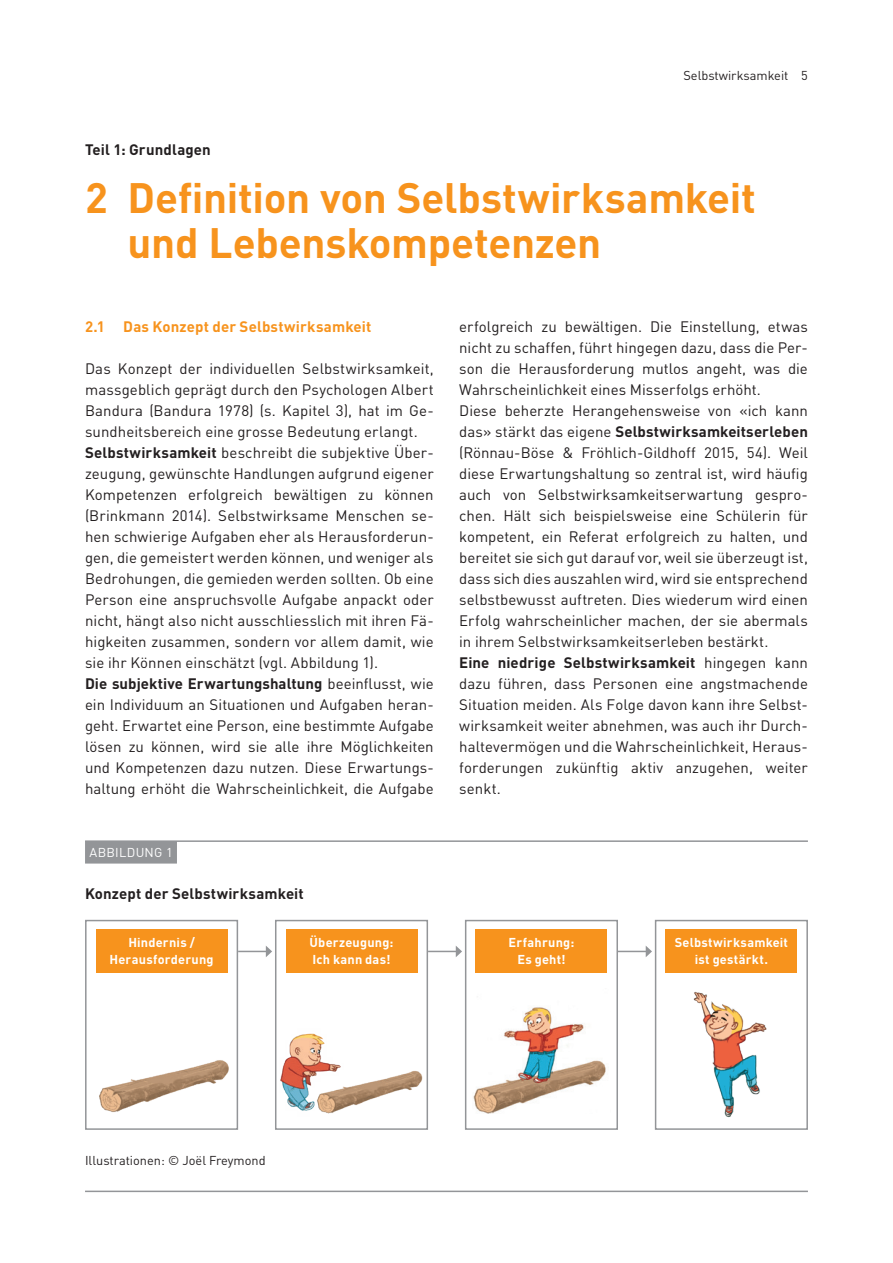
<style>
.page{position:relative;width:893px;height:1263px;background:#fff}
.page>*{position:absolute;margin:0;border:0;box-sizing:border-box;transform-origin:0 0}
.t1{font:700 42px/45px "DINOT";letter-spacing:-.005em;color:#f7931d}
.t2{font:15px/21px "DINOT";letter-spacing:.005em;color:#231f20}
.t3{font:700 15px "DINOT";letter-spacing:.01em;color:#231f20}
.t4{font:700 15px "DINOT";letter-spacing:.01em;color:#f7931d}
.t5{font:700 12.75px/16.5px "DINOT";letter-spacing:.015em;color:#fff;text-align:center}
.t6{font:12.75px "DINOT";color:#231f20}
.t7{font:12.75px "DINOT";letter-spacing:.02em;color:#fff}
.s1{font-weight:700}
</style>
<div class="page">
<hr style="left:85px;top:840px;width:723px;height:2px;background:#939598">
<div style="left:85px;top:841px;width:92px;height:22px;background:#939598"></div>
<hr style="left:85px;top:1190px;width:723px;height:2px;background:#939598">
<div style="left:85px;top:920px;width:153px;height:210px;border:2px solid #939598"></div>
<div style="left:96px;top:930px;width:131px;height:43px;background:#f7931d"></div>
<div style="left:275px;top:920px;width:153px;height:210px;border:2px solid #939598"></div>
<div style="left:286px;top:930px;width:131px;height:43px;background:#f7931d"></div>
<div style="left:655px;top:920px;width:153px;height:210px;border:2px solid #939598"></div>
<div style="left:665px;top:930px;width:132px;height:43px;background:#f7931d"></div>
<svg style="left:238px;top:945px;width:34px;height:12px"></svg>
<svg style="left:428px;top:946px;width:34px;height:11px"></svg>
<svg style="left:618px;top:946px;width:34px;height:11px"></svg>
<div style="left:465px;top:920px;width:153px;height:210px;border:2px solid #939598"></div>
<div style="left:476px;top:930px;width:131px;height:43px;background:#f7931d"></div>
<img style="left:693px;top:991px;width:74px;height:127px">
<img style="left:99px;top:1060px;width:130px;height:52px">
<img style="left:280px;top:1033px;width:60px;height:81px">
<img style="left:313px;top:1066px;width:110px;height:47px">
<img style="left:473px;top:1007px;width:133px;height:106px">
<p class="t6" style="left:683px;top:66px;width:126px">Selbstwirksamkeit 5</p>
<p class="t3" style="left:85px;top:139px;width:127px">Teil 1: Grundlagen</p>
<h1 class="t1" style="left:128px;top:173px;width:630px;text-indent:-43px">2 Definition von Selbstwirksamkeit und Lebenskompetenzen</h1>
<p class="t4" style="left:85px;top:316px;width:288px">2.1 Das Konzept der Selbstwirksamkeit</p>
<p class="t2" style="left:85px;top:357px;width:350px">Das Konzept der individuellen Selbstwirksamkeit, massgeblich geprägt durch den Psychologen Albert Bandura (Bandura 1978) (s. Kapitel 3), hat im Ge&shy;sundheitsbereich eine grosse Bedeutung erlangt.<br><span class="s1">Selbstwirksamkeit</span> beschreibt die subjektive Über&shy;zeugung, gewünschte Handlungen aufgrund eigener Kompetenzen erfolgreich bewältigen zu können (Brinkmann 2014). Selbstwirksame Menschen se&shy;hen schwierige Aufgaben eher als Herausforderun&shy;gen, die gemeistert werden können, und weniger als Bedrohungen, die gemieden werden sollten. Ob eine Person eine anspruchsvolle Aufgabe anpackt oder nicht, hängt also nicht ausschliesslich mit ihren Fä&shy;higkeiten zusammen, sondern vor allem damit, wie sie ihr Können einschätzt (vgl. Abbildung 1).<br><span class="s1">Die subjektive Erwartungshaltung</span> beeinflusst, wie ein Individuum an Situationen und Aufgaben heran&shy;geht. Erwartet eine Person, eine bestimmte Aufgabe lösen zu können, wird sie alle ihre Möglichkeiten und Kompetenzen dazu nutzen. Diese Erwartungs&shy;haltung erhöht die Wahrscheinlichkeit, die Aufgabe</p>
<p class="t2" style="left:459px;top:315px;width:350px">erfolgreich zu bewältigen. Die Einstellung, etwas nicht zu schaffen, führt hingegen dazu, dass die Per&shy;son die Herausforderung mutlos angeht, was die Wahrscheinlichkeit eines Misserfolgs erhöht.<br>Diese beherzte Herangehensweise von «ich kann das» stärkt das eigene <span class="s1">Selbstwirksamkeitserleben </span>(Rönnau-Böse &amp; Fröhlich-Gildhoff 2015, 54). Weil diese Erwartungshaltung so zentral ist, wird häufig auch von Selbstwirksamkeitserwartung gespro&shy;chen. Hält sich beispielsweise eine Schülerin für kompetent, ein Referat erfolgreich zu halten, und bereitet sie sich gut darauf vor, weil sie überzeugt ist, dass sich dies auszahlen wird, wird sie entsprechend selbstbewusst auftreten. Dies wiederum wird einen Erfolg wahrscheinlicher machen, der sie abermals in ihrem Selbstwirksamkeitserleben bestärkt.<br><span class="s1">Eine niedrige Selbstwirksamkeit</span> hingegen kann dazu führen, dass Personen eine angstmachende Situation meiden. Als Folge davon kann ihre Selbst&shy;wirksamkeit weiter abnehmen, was auch ihr Durch&shy;haltevermögen und die Wahrscheinlichkeit, Heraus&shy;forderungen zukünftig aktiv anzugehen, weiter senkt.</p>
<p class="t7" style="left:89px;top:843px;width:85px">ABBILDUNG 1</p>
<p class="t3" style="left:85px;top:883px;width:220px">Konzept der Selbstwirksamkeit</p>
<p class="t5" style="left:109px;top:934px;width:106px">Hindernis /<br>Herausforderung</p>
<p class="t5" style="left:310px;top:934px;width:85px;text-align:left">Überzeugung:<br>Ich kann das!</p>
<p class="t5" style="left:675px;top:934px;width:115px">Selbstwirksamkeit ist gestärkt.</p>
<p class="t5" style="left:509px;top:934px;width:67px">Erfahrung:<br>Es geht!</p>
<p class="t6" style="left:85px;top:1152px;width:182px">Illustrationen: © Joël Freymond</p>
</div>
